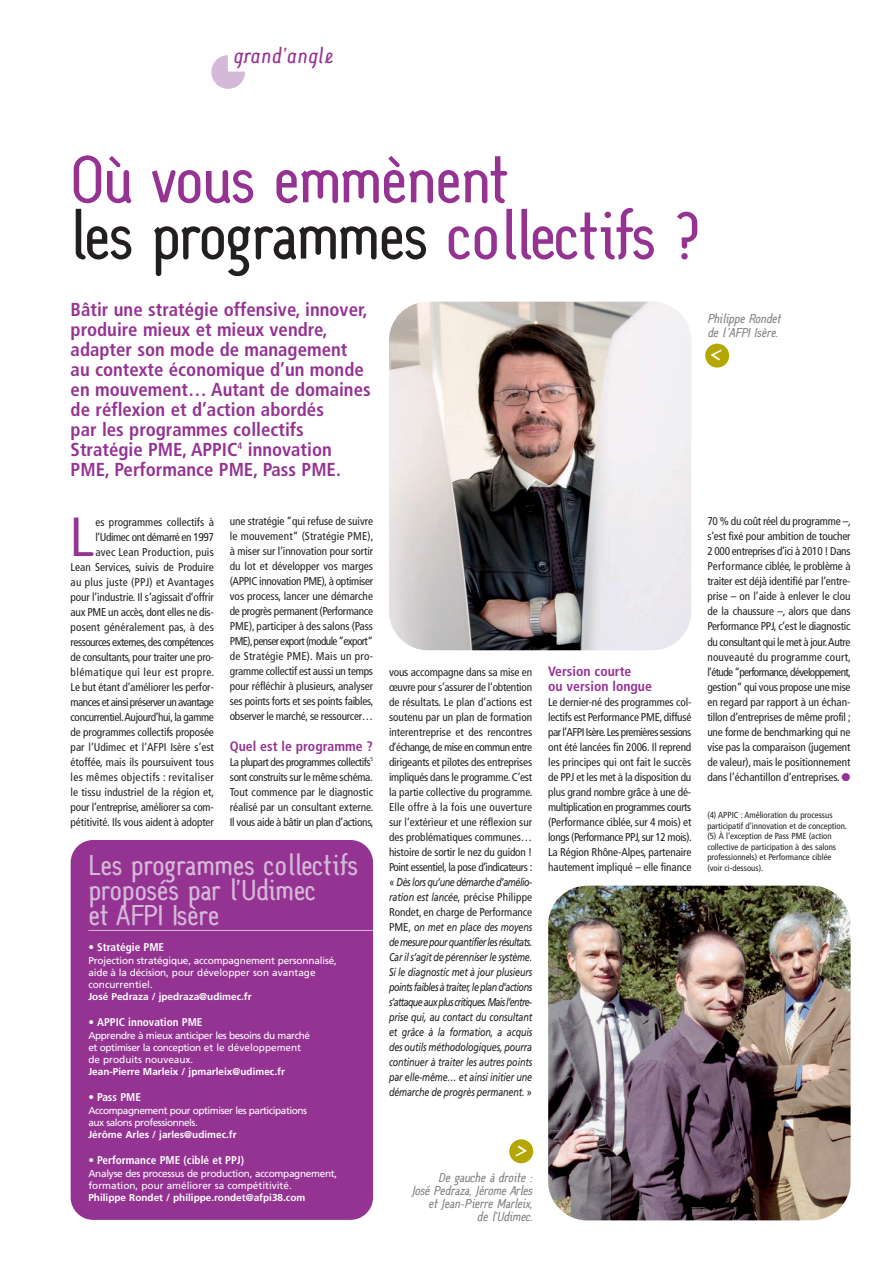
<style>
.page{position:relative;width:885px;height:1275px;background:#fff}
.page>*{position:absolute;margin:0;border:0;box-sizing:border-box;transform-origin:0 0}
.t1{font:57.5px/56.2px "Monolein inbetween";letter-spacing:-.015em;color:#953393}
.t2{font:48px "Monolein inbetween";color:#953393}
.t3{font:25px/25px "Monolein inbetween";color:#d5b9d8}
.t4{font:700 condensed 18.75px/20px "Frutiger";color:#953393}
.t5{font:18.75px "Kursiv inbetween";color:#953393}
.t6{font:18.62px "Slanted";color:#fff}
.t7{font:700 condensed 13.75px/15px "Frutiger";color:#953393}
.t8{font:condensed 11.25px/15px "Frutiger";letter-spacing:-.01em;color:#231f20;text-align:justify}
.t9{font:11.25px/13.1px "Slanted";color:#808285}
.t10{font:700 condensed 11.25px "Frutiger";color:#fff}
.t11{font:10px/12px "Frutiger";letter-spacing:-.03em;color:#fff}
.t12{font:700 10px "Frutiger";color:#fff}
.t13{font:condensed 8.75px/10.5px "Frutiger";color:#231f20}
.s1{color:#231f20}
.s2{color:#953393}
.s3{font-style:italic;font-stretch:normal}
</style>
<div class="page">
<svg style="left:211px;top:55px;width:34px;height:34px"></svg>
<img style="left:389px;top:302px;width:302px;height:348px;border-radius:39px">
<img style="left:548px;top:885px;width:302px;height:335px;border-radius:39px">
<div style="left:71px;top:840px;width:302px;height:379px;background:#953393;border-radius:22px"></div>
<hr style="left:88px;top:930px;width:285px;height:1px;background:#d5b9d8">
<div style="left:705px;top:344px;width:24px;height:23px;background:#b5a701;border-radius:50%"></div>
<div style="left:509px;top:1139px;width:24px;height:24px;background:#b5a701;border-radius:50%"></div>
<h3 class="t5" style="left:234px;top:46px;width:101px">grand’angle</h3>
<h1 class="t1" style="left:71px;top:158px;width:630px">Où vous emmènent<br><span class="s1">les programmes</span> collectifs ?</h1>
<p class="t4" style="left:71px;top:301px;width:301px">Bâtir une stratégie offensive, innover, produire mieux et mieux vendre, adapter son mode de management au contexte économique d’un monde en mouvement… Autant de domaines de réflexion et d’action abordés<br>par les programmes collectifs Stratégie PME, APPIC<sup>4</sup> innovation PME, Performance PME, Pass PME.</p>
<p class="t9" style="left:707px;top:314px;width:75px">Philippe Rondet de l’AFPI Isère.</p>
<h3 class="t6" style="left:709px;top:344px;width:13px">&lt;</h3>
<p class="t8" style="left:71px;top:515px;width:145px;text-align:right">es programmes collectifs à l’Udimec ont démarré en 1997<br>avec Lean Production, puis<br>Lean Services, suivis de Pro duire au plus juste (PPJ) et Avantages pour l’industrie. Il s’agissait d’offrir aux PME un accès, dont elles ne dis&shy;posent généralement pas, à des ressources externes, des compétences de consultants, pour traiter une pro&shy;blématique qui leur est propre.<br>Le but étant d’améliorer les perfor&shy;mances et ainsi préserver un avantage concurrentiel. Aujourd’hui, la gamme de programmes collectifs proposée par l’Udimec et l’AFPI Isère s’est étoffée, mais ils poursuivent tous les mêmes objectifs : revitaliser le tissu industriel de la région et, pour l’entreprise, améliorer sa com&shy;pétitivité. Ils vous aident à adopter</p>
<p class="t8" style="left:230px;top:515px;width:145px">une stratégie “qui refuse de suivre le mouvement“ (Stratégie PME), à miser sur l’innovation pour sortir du lot et développer vos marges (APPIC innovation PME), à optimiser vos process, lancer une démarche de progrès permanent (Performance PME), participer à des salons (Pass PME), penser export (module “export“ de Stratégie PME). Mais un pro&shy;gramme collectif est aussi un temps pour réfléchir à plusieurs, analyser ses points forts et ses points faibles, observer le marché, se ressourcer…</p>
<p class="t8" style="left:707px;top:515px;width:145px">70 % du coût réel du programme –, s’est fixé pour ambition de toucher 2 000 entreprises d’ici à 2010 ! Dans Perfor mance ciblée, le problème à traiter est déjà identifié par l’entre&shy;prise – on l’aide à enlever le clou de la chaussure –, alors que dans Perfor mance PPJ, c’est le diagnostic du consultant qui le met à jour.Autre nouveauté du programme court, l’étude “performance, développement, gestion“ qui vous propose une mise en regard par rapport à un échan&shy;tillon d’entreprises de même profil ; une forme de benchmarking qui ne vise pas la comparaison (jugement de valeur), mais le positionnement dans l’échantillon d’entreprises. <span class="s2">●</span></p>
<h2 class="t2" style="left:71px;top:514px;width:26px">L</h2>
<p class="t7" style="left:548px;top:664px;width:105px">Version courte<br>ou version longue</p>
<p class="t8" style="left:548px;top:695px;width:145px">Le dernier-né des programmes col&shy;lectifs est Performance PME, diffusé par l’AFPI Isère. Les premières sessions ont été lancées fin 2006. Il reprend les principes qui ont fait le succès de PPJ et les met à la disposition du plus grand nombre grâce à une dé - multiplication en programmes courts (Performance ciblée, sur 4 mois) et longs (Performance PPJ, sur 12 mois).<br>La Région Rhône-Alpes, partenaire hautement impliqué – elle finance</p>
<p class="t8" style="left:389px;top:665px;width:145px">vous accompagne dans sa mise en œuvre pour s’assurer de l’obtention de résultats. Le plan d’actions est soutenu par un plan de formation interentreprise et des rencontres d’échange, de mise en commun entre dirigeants et pilotes des entreprises impliqués dans le programme. C’est la partie collective du programme.<br>Elle offre à la fois une ouverture sur l’extérieur et une réflexion sur des problématiques communes… histoire de sortir le nez du guidon !<br>Point essentiel, la pose d’indicateurs : « <span class="s3">Dès lors qu’une démarche d’amélio&shy;ration est lancée,</span> précise Philippe Rondet, en charge de Performance PME, <span class="s3">on met en place des moyens de mesure pour quantifier les résultats.<br>Car il s’agit de pérenniser le système.<br>Si le diagnostic met à jour plusieurs points faibles à traiter, le plan d’actions s’attaque aux plus critiques. Mais l’entre&shy;prise qui, au contact du consultant et grâce à la formation, a acquis des outils méthodologiques, pourra continuer à traiter les autres points par elle-même… et ainsi initier une démarche de progrès permanent.</span> »</p>
<p class="t7" style="left:230px;top:739px;width:145px">Quel est le programme ?</p>
<p class="t8" style="left:230px;top:755px;width:145px">La plupart des programmes collectifs<sup>5 </sup>sont construits sur le même schéma.<br>Tout commence par le diagnostic réalisé par un consultant externe.<br>Il vous aide à bâtir un plan d’actions,</p>
<p class="t13" style="left:707px;top:810px;width:141px">(4) APPIC : Amélioration du processus participatif d’innovation et de conception. (5) À l’exception de Pass PME (action collective de participation à des salons professionnels) et Performance ciblée</p>
<h3 class="t3" style="left:88px;top:855px;width:271px">Les programmes collectifs</h3>
<p class="t13" style="left:707px;top:863px;width:57px">(voir ci-dessous).</p>
<h3 class="t3" style="left:88px;top:880px;width:229px">proposés par l’Udimec et AFPI Isère</h3>
<p class="t10" style="left:88px;top:942px;width:77px">• Stratégie PME</p>
<p class="t11" style="left:88px;top:955px;width:250px">Projection stratégique, accompagnement personnalisé, aide à la décision, pour développer son avantage concurrentiel.</p>
<p class="t12" style="left:88px;top:992px;width:165px">José Pedraza / jpedraza@udimec.fr</p>
<p class="t10" style="left:88px;top:1017px;width:116px">• APPIC innovation PME</p>
<p class="t11" style="left:88px;top:1030px;width:223px">Apprendre à mieux anticiper les besoins du marché et optimiser la conception et le développement de produits nouveaux.</p>
<p class="t12" style="left:88px;top:1067px;width:198px">Jean-Pierre Marleix / jpmarleix@udimec.fr</p>
<p class="t10" style="left:88px;top:1092px;width:54px">• Pass PME</p>
<p class="t11" style="left:88px;top:1105px;width:220px">Accompagnement pour optimiser les participations aux salons professionnels.</p>
<p class="t12" style="left:88px;top:1130px;width:150px">Jérôme Arles / jarles@udimec.fr</p>
<p class="t10" style="left:88px;top:1155px;width:157px">• Performance PME (ciblé et PPJ)</p>
<p class="t11" style="left:88px;top:1168px;width:250px">Analyse des processus de production, accompagnement, formation, pour améliorer sa compétitivité.</p>
<p class="t12" style="left:88px;top:1193px;width:218px">Philippe Rondet / philippe.rondet@afpi38.com</p>
<h3 class="t6" style="left:515px;top:1140px;width:13px">&gt;</h3>
<p class="t9" style="left:412px;top:1171px;width:122px;text-align:right">De gauche à droite :<br>José Pedraza, Jérome Arles et Jean-Pierre Marleix,<br>de l’Udimec.</p>
</div>
